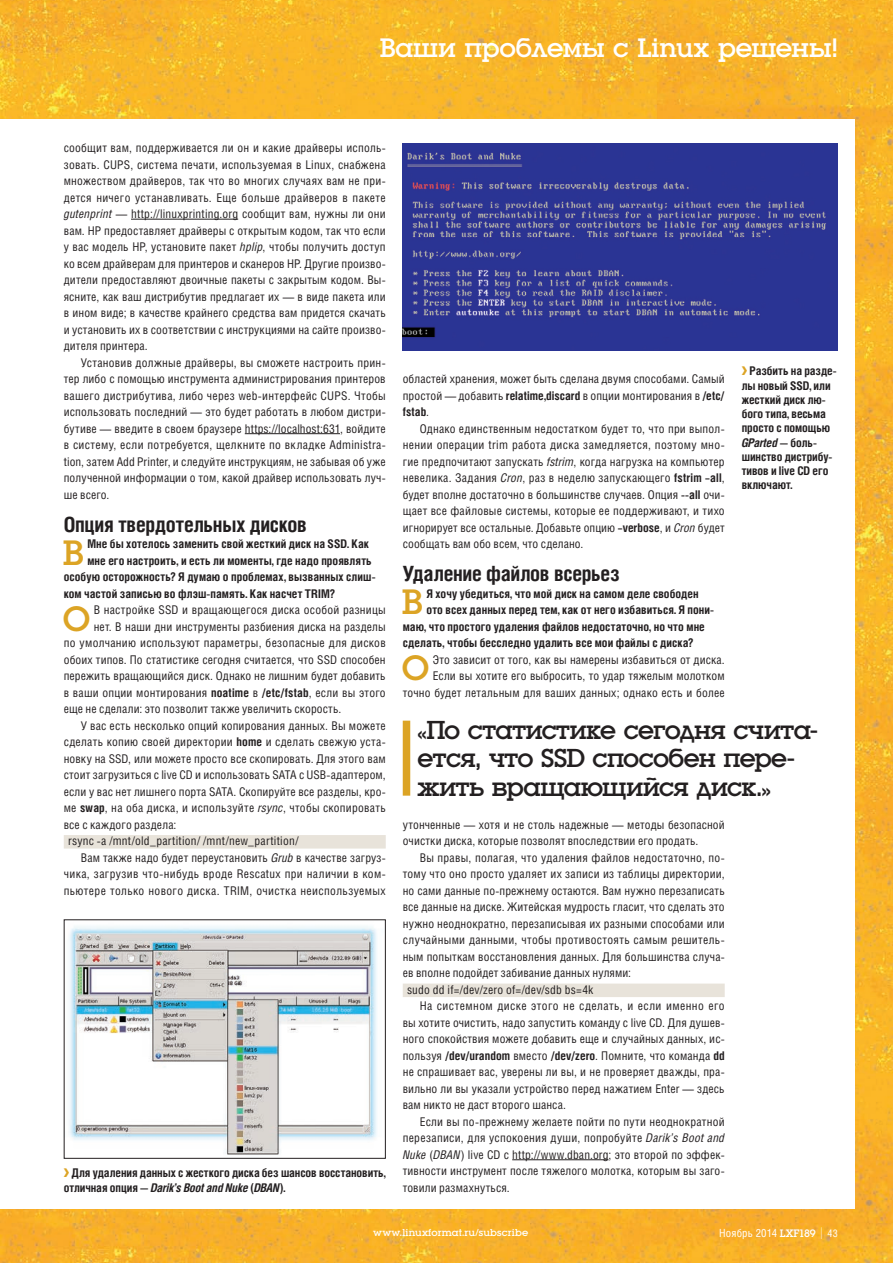
<style>
.page{position:relative;width:893px;height:1263px;background:#fff}
.page>*{position:absolute;margin:0;border:0;box-sizing:border-box;transform-origin:0 0}
.Text_Drop_Questn{font:36.6px "Luga";color:#dca425}
.Text_Drop_Answ{font:36.6px "Luga";color:#dca425}
.t1{font:27.75px "Luga";letter-spacing:-.01em;color:#fff}
.Quote{font:27px/28.5px "Luga";letter-spacing:-.025em;color:#231f20}
.Subhead{font:700 21px "Helios Cond";letter-spacing:-.015em;color:#231f20}
.Text_Indent{font:12px/16.5px "Helios Cond";letter-spacing:.01em;color:#231f20;text-align:justify}
.Text_Drop_Answ-2{font:12px/16.5px "Helios Cond";letter-spacing:.01em;color:#231f20;text-align:justify}
.Text_Drop_Questn-2{font:700 12px "Helios Cond";letter-spacing:.005em;color:#231f20}
.Image_Caption{font:700 12px/14.2px "Helios Cond";letter-spacing:-.005em;color:#231f20}
.Code_1_line{font:12px "Helios Cond";letter-spacing:.02em;color:#231f20}
.t2{font:11.25px "Helios Cond";letter-spacing:.01em;color:#fff}
.t3{font:10.5px "Luga";letter-spacing:.02em;color:#fff}
.s1{font-style:italic}
.s2{font-weight:700}
.s3{font-family:"LXF";font-weight:400;color:#dca425}
.s4{font-family:"Luga"}
.s5{font-size:16.35px}
.s6{font-size:10.5px}
</style>
<div class="page">
<img style="left:0;top:0;width:893px;height:1263px">
<div style="left:0;top:119px;width:855px;height:1089px;background:#fff"></div>
<img style="left:0;top:11px;width:24px;height:108px">
<hr style="left:131px;top:219px;width:107px;height:1px;background:#231f20">
<hr style="left:245px;top:433px;width:95px;height:1px;background:#231f20">
<div style="left:64px;top:835px;width:322px;height:13px;background:#e8e3da"></div>
<div style="left:403px;top:983px;width:322px;height:14px;background:#e8e3da"></div>
<hr style="left:512px;top:1159px;width:96px;height:1px;background:#231f20">
<div style="left:403px;top:721px;width:7px;height:75px;background:#dca425"></div>
<img style="left:403px;top:144px;width:435px;height:206px">
<img style="left:69px;top:926px;width:308px;height:229px">
<div style="left:64px;top:919px;width:322px;height:240px;border:1px solid #231f20"></div>
<h2 class="t1" style="left:380px;top:34px;width:459px">Ваши проблемы с Linux решены!</h2>
<p class="Text_Drop_Answ-2" style="left:64px;top:139px;width:323px">сообщит вам, поддерживается ли он и какие драйверы исполь&shy;зовать. CUPS, система печати, используемая в Linux, снабжена множеством драйверов, так что во многих случаях вам не при&shy;дется ничего устанавливать. Еще больше драйверов в пакете <span class="s1">gutenprint</span> — http://linuxprinting.org сообщит вам, нужны ли они вам. HP предоставляет драйверы с открытым кодом, так что если у вас модель HP, установите пакет <span class="s1">hplip</span>, чтобы получить доступ ко всем драйверам для принтеров и сканеров HP. Другие произво&shy;дители предоставляют двоичные пакеты с закрытым кодом. Вы&shy;ясните, как ваш дистрибутив предлагает их — в виде пакета или в ином виде; в качестве крайнего средства вам придется скачать и установить их в соответствии с инструкциями на сайте произво&shy;дителя принтера.</p>
<p class="Text_Indent" style="left:64px;top:354px;width:323px;text-indent:17px">Установив должные драйверы, вы сможете настроить прин&shy;тер либо с помощью инструмента администрирования принтеров вашего дистрибутива, либо через web-интерфейс CUPS. Чтобы использовать последний — это будет работать в любом дистри&shy;бутиве — введите в своем браузере https://localhost:631, войдите в систему, если потребуется, щелкните по вкладке Administra&shy;tion, затем Add Printer, и следуйте инструкциям, не забывая об уже полученной информации о том, какой драйвер использовать луч&shy;ше всего.</p>
<p class="Subhead" style="left:64px;top:512px;width:244px">Опция твердотельных дисков</p>
<p class="Text_Drop_Questn" style="left:63px;top:535px;width:22px">В</p>
<p class="Text_Drop_Questn-2" style="left:87px;top:537px;width:283px">Мне бы хотелось заменить свой жесткий диск на SSD. Как</p>
<p class="Text_Drop_Questn-2" style="left:87px;top:553px;width:286px">мне его настроить, и есть ли моменты, где надо проявлять</p>
<p class="Text_Drop_Questn-2" style="left:64px;top:570px;width:312px">особую осторожность? Я думаю о проблемах, вызванных слиш-</p>
<p class="Text_Drop_Questn-2" style="left:64px;top:586px;width:273px">ком частой записью во флэш-память. Как насчет TRIM?</p>
<p class="Text_Drop_Answ" style="left:63px;top:601px;width:28px">О</p>
<p class="Text_Drop_Answ-2" style="left:94px;top:601px;width:293px">В настройке SSD и вращающегося диска особой разницы</p>
<p class="Text_Drop_Answ-2" style="left:94px;top:618px;width:293px">нет. В наши дни инструменты разбиения диска на разделы</p>
<p class="Text_Drop_Answ-2" style="left:64px;top:634px;width:323px">по умолчанию используют параметры, безопасные для дисков</p>
<p class="Text_Drop_Answ-2" style="left:64px;top:651px;width:323px">обоих типов. По статистике сегодня считается, что SSD способен</p>
<p class="Text_Drop_Answ-2" style="left:64px;top:667px;width:323px">пережить вращающийся диск. Однако не лишним будет добавить</p>
<p class="Text_Drop_Answ-2" style="left:64px;top:684px;width:323px">в ваши опции монтирования <span class="s2">noatime</span> в <span class="s2">/etc/fstab</span>, если вы этого</p>
<p class="Text_Drop_Answ-2" style="left:64px;top:700px;width:279px">еще не сделали: это позволит также увеличить скорость.</p>
<p class="Text_Indent" style="left:64px;top:717px;width:323px;text-indent:17px">У вас есть несколько опций копирования данных. Вы можете сделать копию своей директории <span class="s2">home</span> и сделать свежую уста&shy;новку на SSD, или можете просто все скопировать. Для этого вам стоит загрузиться с live CD и использовать SATA с USB-адаптером, если у вас нет лишнего порта SATA. Скопируйте все разделы, кро&shy;ме <span class="s2">swap</span>, на оба диска, и используйте <span class="s1">rsync</span>, чтобы скопировать все с каждого раздела:</p>
<p class="Code_1_line" style="left:68px;top:834px;width:232px">rsync -a /mnt/old_partition/ /mnt/new_partition/</p>
<p class="Text_Indent" style="left:64px;top:849px;width:323px;text-indent:17px">Вам также надо будет переустановить <span class="s1">Grub</span> в качестве загруз&shy;чика, загрузив что-нибудь вроде Rescatux при наличии в ком&shy;пьютере только нового диска. TRIM, очистка неиспользуемых</p>
<p class="Image_Caption" style="left:64px;top:1166px;width:323px"><span class="s3">&gt;</span> Для удаления данных с жесткого диска без шансов восстановить, отличная опция — <span class="s1">Darik’s Boot and Nuke</span> (<span class="s1">DBAN</span>).</p>
<p class="Text_Indent" style="left:403px;top:370px;width:323px">областей хранения, может быть сделана двумя способами. Самый простой — добавить <span class="s2">relatime,discard</span> в опции монтирования в <span class="s2">/etc/ fstab</span>.</p>
<p class="Text_Indent" style="left:403px;top:420px;width:323px;text-indent:17px">Однако единственным недостатком будет то, что при выпол&shy;нении операции trim работа диска замедляется, поэтому мно&shy;гие предпочитают запускать <span class="s1">fstrim</span>, когда нагрузка на компьютер невелика. Задания <span class="s1">Cron</span>, раз в неделю запускающего <span class="s2">fstrim –all</span>, будет вполне достаточно в большинстве случаев. Опция <span class="s2">--all</span> очи&shy;щает все файловые системы, которые ее поддерживают, и тихо игнорирует все остальные. Добавьте опцию <span class="s2">–verbose</span>, и <span class="s1">Cron</span> будет сообщать вам обо всем, что сделано.</p>
<p class="Subhead" style="left:403px;top:561px;width:219px">Удаление файлов всерьез</p>
<p class="Text_Drop_Questn" style="left:402px;top:584px;width:22px">В</p>
<p class="Text_Drop_Questn-2" style="left:426px;top:586px;width:274px">Я хочу убедиться, что мой диск на самом деле свободен</p>
<p class="Text_Drop_Questn-2" style="left:426px;top:603px;width:288px">ото всех данных перед тем, как от него избавиться. Я пони-</p>
<p class="Text_Drop_Questn-2" style="left:403px;top:619px;width:304px">маю, что простого удаления файлов недостаточно, но что мне</p>
<p class="Text_Drop_Questn-2" style="left:403px;top:636px;width:292px">сделать, чтобы бесследно удалить все мои файлы с диска?</p>
<p class="Text_Drop_Answ" style="left:402px;top:650px;width:28px">О</p>
<p class="Text_Drop_Answ-2" style="left:403px;top:651px;width:323px;text-align:right">Это зависит от того, как вы намерены избавиться от диска.<br>Если вы хотите его выбросить, то удар тяжелым молотком точно будет летальным для ваших данных; однако есть и более</p>
<p class="Image_Caption" style="left:742px;top:363px;width:96px"><span class="s3">&gt;</span> Разбить на разде&shy;лы новый SSD, или жесткий диск лю&shy;бого типа, весьма просто с помощью<br><span class="s1">GParted</span> — боль&shy;шинство дистрибу&shy;тивов и live CD его включают.</p>
<p class="Quote" style="left:418px;top:716px;width:401px">«По статистике сегодня счита&shy;ется, что SSD способен пере&shy;жить вращающийся диск.»</p>
<p class="Text_Drop_Answ-2" style="left:403px;top:816px;width:323px">утонченные — хотя и не столь надежные — методы безопасной очистки диска, которые позволят впоследствии его продать.</p>
<p class="Text_Indent" style="left:403px;top:849px;width:323px;text-indent:17px">Вы правы, полагая, что удаления файлов недостаточно, по&shy;тому что оно просто удаляет их записи из таблицы директории, но сами данные по-прежнему остаются. Вам нужно перезаписать все данные на диске. Житейская мудрость гласит, что сделать это нужно неоднократно, перезаписывая их разными способами или случайными данными, чтобы противостоять самым решитель&shy;ным попыткам восстановления данных. Для большинства случа&shy;ев вполне подойдет забивание данных нулями:</p>
<p class="Code_1_line" style="left:407px;top:982px;width:188px">sudo dd if=/dev/zero of=/dev/sdb bs=4k</p>
<p class="Text_Indent" style="left:403px;top:997px;width:323px;text-indent:17px">На системном диске этого не сделать, и если именно его вы хотите очистить, надо запустить команду с live CD. Для душев&shy;ного спокойствия можете добавить еще и случайных данных, ис&shy;пользуя <span class="s2">/dev/urandom</span> вместо <span class="s2">/dev/zero</span>. Помните, что команда <span class="s2">dd </span>не спрашивает вас, уверены ли вы, и не проверяет дважды, пра&shy;вильно ли вы указали устройство перед нажатием Enter — здесь вам никто не даст второго шанса.</p>
<p class="Text_Indent" style="left:403px;top:1113px;width:323px;text-indent:17px">Если вы по-прежнему желаете пойти по пути неоднократной перезаписи, для успокоения души, попробуйте <span class="s1">Darik’s Boot and Nuke</span> (<span class="s1">DBAN</span>) live CD с http://www.dban.org; это второй по эффек&shy;тивности инструмент после тяжелого молотка, которым вы заго&shy;товили размахнуться.</p>
<p class="t3" style="left:373px;top:1228px;width:156px">www.linuxformat.ru/subscribe</p>
<p class="t2" style="left:719px;top:1226px;width:120px">Ноябрь 2014 <span class="s4">LXF189</span> <span class="s5">|</span> <span class="s6">43</span></p>
</div>
